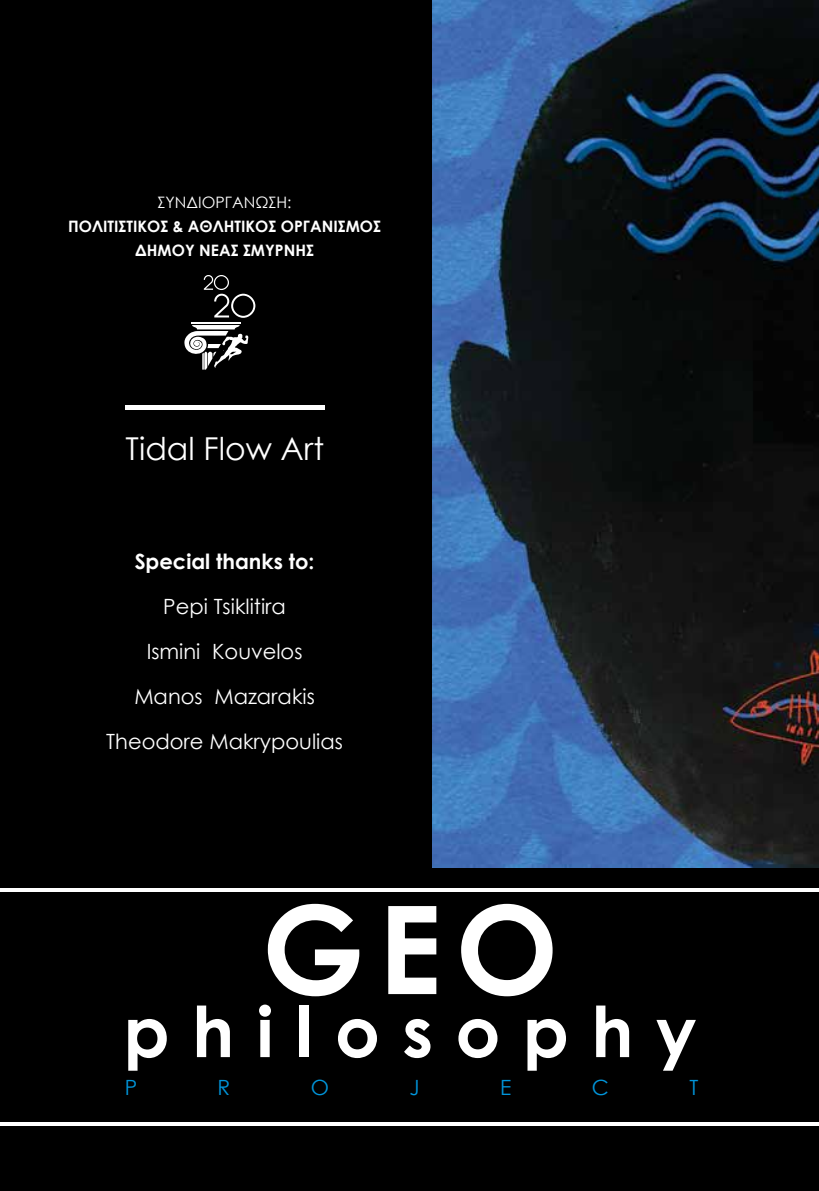
<style>
.page{position:relative;width:819px;height:1191px;background:#000}
.page>*{position:absolute;margin:0;border:0;box-sizing:border-box;transform-origin:0 0}
.t1{font:700 122.5px "Century Gothic";color:#fff}
.t2{font:700 70px "Century Gothic";letter-spacing:.32em;color:#fff}
.t3{font:31.5px "Century Gothic";color:#fff}
.t4{font:21px/45px "Century Gothic";color:#fff;text-align:center}
.t5{font:700 21px "Century Gothic";color:#fff}
.t6{font:21px "Century Gothic";color:#0095da}
.t7{font:700 15.75px/23.6px "Century Gothic";color:#fff;text-align:center}
.t8{font:15.75px "Century Gothic";color:#fff}
</style>
<div class="page">
<img style="left:433px;top:0;width:386px;height:868px">
<hr style="left:0;top:888px;width:819px;height:3px;background:#fff">
<hr style="left:0;top:1122px;width:819px;height:3px;background:#fff">
<svg style="left:184px;top:275px;width:71px;height:95px"></svg>
<div style="left:125px;top:405px;width:199px;height:5px;background:#fff"></div>
<p class="t8" style="left:158px;top:191px;width:135px">ΣΥΝΔΙΟΡΓΑΝΩΣΗ:</p>
<p class="t7" style="left:68px;top:214px;width:314px">ΠΟΛΙΤΙΣΤΙΚΟΣ &amp; ΑΘΛΗΤΙΚΟΣ ΟΡΓΑΝΙΣΜΟΣ<br>ΔΗΜΟΥ ΝΕΑΣ ΣΜΥΡΝΗΣ</p>
<h3 class="t3" style="left:126px;top:426px;width:200px">Tidal Flow Art</h3>
<p class="t5" style="left:135px;top:545px;width:181px">Special thanks to:</p>
<p class="t4" style="left:106px;top:584px;width:238px">Pepi Tsiklitira<br>Ismini Kouvelos<br>Manos Mazarakis<br>Theodore Makrypoulias</p>
<h1 class="t1" style="left:262px;top:856px;width:298px">GEO</h1>
<h2 class="t2" style="left:123px;top:978px;width:574px">philosophy</h2>
<p class="t6" style="left:125px;top:1073px;width:14px">P</p>
<p class="t6" style="left:218px;top:1073px;width:14px">R</p>
<p class="t6" style="left:311px;top:1073px;width:20px">O</p>
<p class="t6" style="left:409px;top:1073px;width:12px">J</p>
<p class="t6" style="left:500px;top:1073px;width:13px">E</p>
<p class="t6" style="left:592px;top:1073px;width:19px">C</p>
<p class="t6" style="left:689px;top:1073px;width:10px">T</p>
</div>
